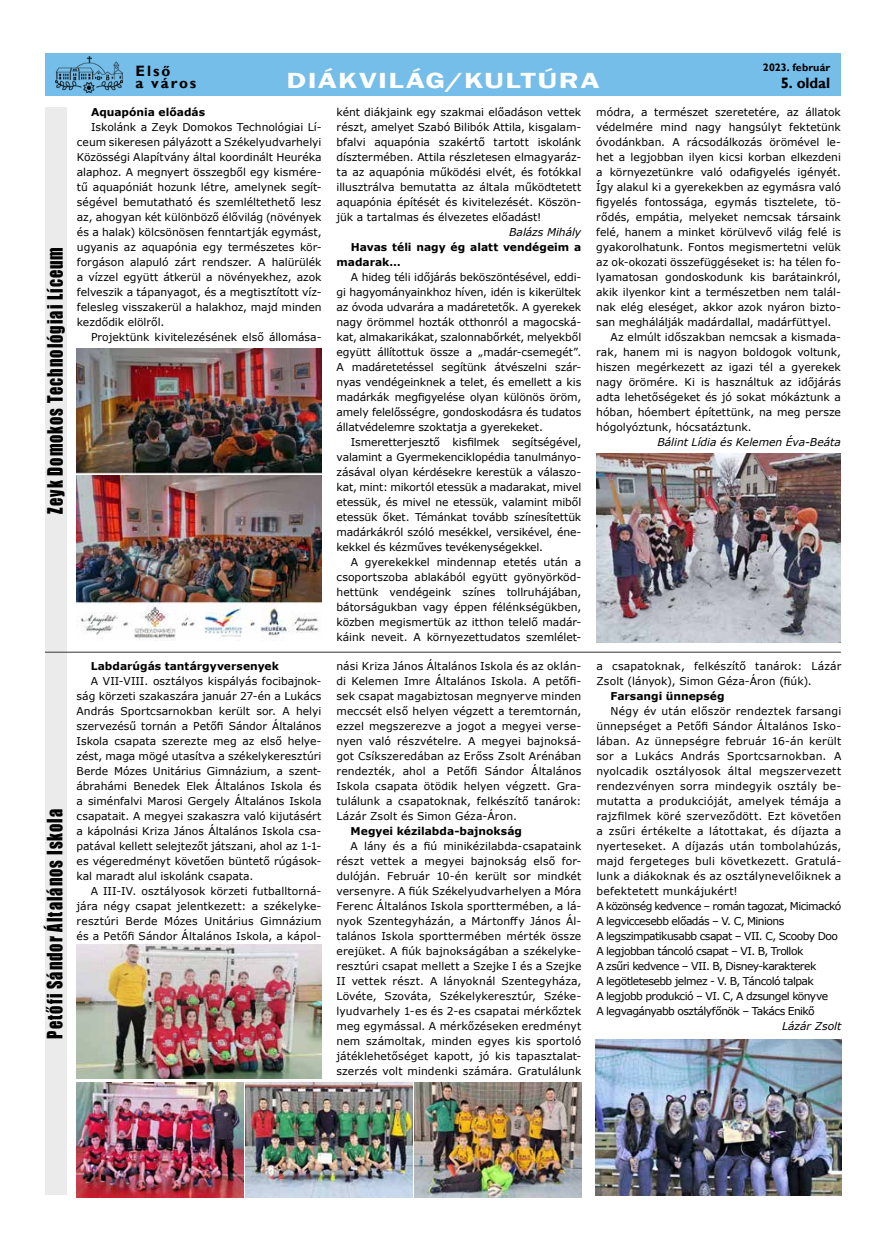
<style>
.page{position:relative;width:886px;height:1241px;background:#fff}
.page>*{position:absolute;margin:0;border:0;box-sizing:border-box;transform-origin:0 0}
.t1{font:600 22.5px "Franklin Gothic";letter-spacing:.05em;color:#fff;scale:1.36 1}
.t2{font:19.5px "Impact";letter-spacing:.06em;color:#000;scale:.83 1}
.t3{font:700 15px/12.5px "Gill Sans";letter-spacing:.12em;color:#000}
.t4{font:10.75px/15px "Verdana";color:#000;text-align:justify}
.t5{font:700 10.75px/15px "Verdana";color:#000}
.t6{font:italic 10.75px "Verdana";letter-spacing:-.005em;color:#000}
.t7{font:700 10.75px "Gill Sans";letter-spacing:.01em;color:#000}
</style>
<div class="page">
<div style="left:45px;top:53px;width:796px;height:43px;background:#75bee9"></div>
<img style="left:56px;top:57px;width:66px;height:35px">
<div style="left:45px;top:652px;width:22px;height:542px;background:#ebebec"></div>
<div style="left:46px;top:107px;width:21px;height:546px;background:#ebebec"></div>
<hr style="left:45px;top:651px;width:796px;height:1px;background:#58595b">
<img style="left:595px;top:1039px;width:246px;height:156px">
<img style="left:77px;top:944px;width:244px;height:134px">
<img style="left:77px;top:1082px;width:166px;height:114px">
<img style="left:246px;top:1082px;width:335px;height:114px">
<img style="left:596px;top:453px;width:245px;height:189px">
<img style="left:77px;top:348px;width:245px;height:292px">
<h2 class="t2" style="left:40px;top:513px;width:322px;rotate:-90deg">Zeyk Domokos Technológiai Líceum</h2>
<h2 class="t2" style="left:40px;top:1038px;width:278px;rotate:-90deg">Petőfi Sándor Általános Iskola</h2>
<h3 class="t3" style="left:136px;top:65px;width:62px">Első<br>a város</h3>
<p class="t7" style="left:763px;top:60px;width:69px">2023. február</p>
<h1 class="t1" style="left:287px;top:67px;width:232px">DIÁKVILÁG/KULTÚRA</h1>
<h3 class="t3" style="left:781px;top:77px;width:51px">5. oldal</h3>
<p class="t5" style="left:91px;top:104px;width:116px">Aquapónia előadás</p>
<p class="t4" style="left:77px;top:119px;width:246px;text-indent:14px">Iskolánk a Zeyk Domokos Technológiai Lí&shy;ceum sikeresen pályázott a Székelyudvarhelyi Közösségi Alapítvány által koordinált Heuréka alaphoz. A megnyert összegből egy kismére&shy;tű aquapóniát hozunk létre, amelynek segít&shy;ségével bemutatható és szemléltethető lesz az, ahogyan két különböző élővilág (növények és a halak) kölcsönösen fenntartják egymást, ugyanis az aquapónia egy természetes kör&shy;forgáson alapuló zárt rendszer. A halürülék a vízzel együtt átkerül a növényekhez, azok felveszik a tápanyagot, és a megtisztított víz&shy;felesleg visszakerül a halakhoz, majd minden kezdődik elölről.</p>
<p class="t4" style="left:91px;top:329px;width:232px">Projektünk kivitelezésének első állomása-</p>
<p class="t5" style="left:91px;top:658px;width:190px">Labdarúgás tantárgyversenyek</p>
<p class="t4" style="left:77px;top:673px;width:246px;text-indent:14px">A VII-VIII. osztályos kispályás focibajnok&shy;ság körzeti szakaszára január 27-én a Lukács András Sportcsarnokban került sor. A helyi szervezésű tornán a Petőfi Sándor Általános Iskola csapata szerezte meg az első helye&shy;zést, maga mögé utasítva a székelykeresztúri Berde Mózes Unitárius Gimnázium, a szent&shy;ábrahámi Benedek Elek Általános Iskola és a siménfalvi Marosi Gergely Általános Iskola csapatait. A megyei szakaszra való kijutásért a kápolnási Kriza János Általános Iskola csa&shy;patával kellett selejtezőt játszani, ahol az 1-1- es végeredményt követően büntető rúgások&shy;kal maradt alul iskolánk csapata.</p>
<p class="t4" style="left:77px;top:883px;width:246px;text-indent:14px">A III-IV. osztályosok körzeti futballtorná&shy;jára négy csapat jelentkezett: a székelyke&shy;resztúri Berde Mózes Unitárius Gimnázium és a Petőfi Sándor Általános Iskola, a kápol-</p>
<p class="t4" style="left:337px;top:104px;width:246px">ként diákjaink egy szakmai előadáson vettek részt, amelyet Szabó Bilibók Attila, kisgalam&shy;bfalvi aquapónia szakértő tartott iskolánk dísztermében. Attila részletesen elmagyaráz&shy;ta az aquapónia működési elvét, és fotókkal illusztrálva bemutatta az általa működtetett aquapónia építését és kivitelezését. Köszön&shy;jük a tartalmas és élvezetes előadást!</p>
<p class="t6" style="left:509px;top:224px;width:74px">Balázs Mihály</p>
<p class="t5" style="left:337px;top:239px;width:246px;text-indent:14px">Havas téli nagy ég alatt vendégeim a madarak…</p>
<p class="t4" style="left:337px;top:269px;width:246px;text-indent:14px">A hideg téli időjárás beköszöntésével, eddi&shy;gi hagyományainkhoz híven, idén is kikerültek az óvoda udvarára a madáretetők. A gyerekek nagy örömmel hozták otthonról a magocská&shy;kat, almakarikákat, szalonnabőrkét, melyekből együtt állítottuk össze a „madár-csemegét”.<br>A madáretetéssel segítünk átvészelni szár&shy;nyas vendégeinknek a telet, és emellett a kis madárkák megfigyelése olyan különös öröm, amely felelősségre, gondoskodásra és tudatos állatvédelemre szoktatja a gyerekeket.</p>
<p class="t4" style="left:337px;top:434px;width:246px;text-indent:14px">Ismeretterjesztő kisfilmek segítségével, valamint a Gyermekenciklopédia tanulmányo&shy;zásával olyan kérdésekre kerestük a válaszo&shy;kat, mint: mikortól etessük a madarakat, mivel etessük, és mivel ne etessük, valamint miből etessük őket. Témánkat tovább színesítettük madárkákról szóló mesékkel, versikével, éne&shy;kekkel és kézműves tevékenységekkel.</p>
<p class="t4" style="left:337px;top:554px;width:246px;text-indent:14px">A gyerekekkel mindennap etetés után a csoportszoba ablakából együtt gyönyörköd&shy;hettünk vendégeink színes tollruhájában, bátorságukban vagy éppen félénkségükben, közben megismertük az itthon telelő madár&shy;káink neveit. A környezettudatos szemlélet-</p>
<p class="t4" style="left:336px;top:658px;width:246px">nási Kriza János Általános Iskola és az oklán&shy;di Kelemen Imre Általános Iskola. A petőfi&shy;sek csapat magabiztosan megnyerve minden meccsét első helyen végzett a teremtornán, ezzel megszerezve a jogot a megyei verse&shy;nyen való részvételre. A megyei bajnoksá&shy;got Csíkszeredában az Erőss Zsolt Arénában rendezték, ahol a Petőfi Sándor Általános Iskola csapata ötödik helyen végzett. Gra&shy;tulálunk a csapatoknak, felkészítő tanárok:<br>Lázár Zsolt és Simon Géza-Áron.</p>
<p class="t5" style="left:351px;top:823px;width:173px">Megyei kézilabda-bajnokság</p>
<p class="t4" style="left:336px;top:838px;width:246px;text-indent:14px">A lány és a fiú minikézilabda-csapataink részt vettek a megyei bajnokság első for&shy;dulóján. Február 10-én került sor mindkét versenyre. A fiúk Székelyudvarhelyen a Móra Ferenc Általános Iskola sporttermében, a lá&shy;nyok Szentegyházán, a Mártonffy János Ál&shy;talános Iskola sporttermében mérték össze erejüket. A fiúk bajnokságában a székelyke&shy;resztúri csapat mellett a Szejke I és a Szejke II vettek részt. A lányoknál Szentegyháza, Lövéte, Szováta, Székelykeresztúr, Széke&shy;lyudvarhely 1-es és 2-es csapatai mérkőztek meg egymással. A mérkőzéseken eredményt nem számoltak, minden egyes kis sportoló játéklehetőséget kapott, jó kis tapasztalat&shy;szerzés volt mindenki számára. Gratulálunk</p>
<p class="t4" style="left:596px;top:104px;width:246px">módra, a természet szeretetére, az állatok</p>
<p class="t4" style="left:596px;top:119px;width:246px">védelmére mind nagy hangsúlyt fektetünk</p>
<p class="t4" style="left:596px;top:134px;width:246px">óvodánkban. A rácsodálkozás örömével le-</p>
<p class="t4" style="left:596px;top:149px;width:246px">het a legjobban ilyen kicsi korban elkezdeni</p>
<p class="t4" style="left:596px;top:164px;width:246px">a környezetünkre való odafigyelés igényét.</p>
<p class="t4" style="left:596px;top:179px;width:246px">Így alakul ki a gyerekekben az egymásra való</p>
<p class="t4" style="left:596px;top:194px;width:246px">figyelés fontossága, egymás tisztelete, tö-</p>
<p class="t4" style="left:596px;top:209px;width:246px">rődés, empátia, melyeket nemcsak társaink</p>
<p class="t4" style="left:596px;top:224px;width:246px">felé, hanem a minket körülvevő világ felé is</p>
<p class="t4" style="left:596px;top:239px;width:246px">gyakorolhatunk. Fontos megismertetni velük</p>
<p class="t4" style="left:596px;top:254px;width:246px">az ok-okozati összefüggéseket is: ha télen fo-</p>
<p class="t4" style="left:596px;top:269px;width:246px">lyamatosan gondoskodunk kis barátainkról,</p>
<p class="t4" style="left:596px;top:284px;width:246px">akik ilyenkor kint a természetben nem talál-</p>
<p class="t4" style="left:596px;top:299px;width:246px">nak elég eleséget, akkor azok nyáron bizto-</p>
<p class="t4" style="left:596px;top:314px;width:236px">san meghálálják madárdallal, madárfüttyel.</p>
<p class="t4" style="left:610px;top:329px;width:232px">Az elmúlt időszakban nemcsak a kismada-</p>
<p class="t4" style="left:596px;top:344px;width:246px">rak, hanem mi is nagyon boldogok voltunk,</p>
<p class="t4" style="left:596px;top:359px;width:246px">hiszen megérkezett az igazi tél a gyerekek</p>
<p class="t4" style="left:596px;top:374px;width:246px">nagy örömére. Ki is használtuk az időjárás</p>
<p class="t4" style="left:596px;top:389px;width:246px">adta lehetőségeket és jó sokat mókáztunk a</p>
<p class="t4" style="left:596px;top:404px;width:246px">hóban, hóembert építettünk, na meg persze</p>
<p class="t4" style="left:596px;top:419px;width:157px">hógolyóztunk, hócsatáztunk.</p>
<p class="t6" style="left:657px;top:434px;width:185px">Bálint Lídia és Kelemen Éva-Beáta</p>
<p class="t4" style="left:596px;top:658px;width:246px">a csapatoknak, felkészítő tanárok: Lázár<br>Zsolt (lányok), Simon Géza-Áron (fiúk).</p>
<p class="t5" style="left:610px;top:688px;width:116px">Farsangi ünnepség</p>
<p class="t4" style="left:596px;top:703px;width:246px;text-align:left;text-indent:14px">Négy év után először rendeztek farsangi ünnepséget a Petőfi Sándor Általános Isko&shy;lában. Az ünnepségre február 16-án került sor a Lukács András Sportcsarnokban. A nyolcadik osztályosok által megszervezett rendezvényen sorra mindegyik osztály be&shy;mutatta a produkcióját, amelyek témája a rajzfilmek köré szerveződött. Ezt követően a zsűri értékelte a látottakat, és díjazta a nyerteseket. A díjazás után tombolahúzás, majd fergeteges buli következett. Gratulá&shy;lunk a diákoknak és az osztálynevelőiknek a befektetett munkájukért!<br>A közönség kedvence – román tagozat, Micimackó A legviccesebb előadás – V. C, Minions<br>A legszimpatikusabb csapat – VII. C, Scooby Doo A legjobban táncoló csapat – VI. B, Trollok<br>A zsűri kedvence – VII. B, Disney-karakterek<br>A legötletesebb jelmez - V. B, Táncoló talpak<br>A legjobb produkció – VI. C, A dzsungel könyve<br>A legvagányabb osztályfőnök – Takács Enikő</p>
<p class="t6" style="left:782px;top:1018px;width:61px">Lázár Zsolt</p>
</div>
